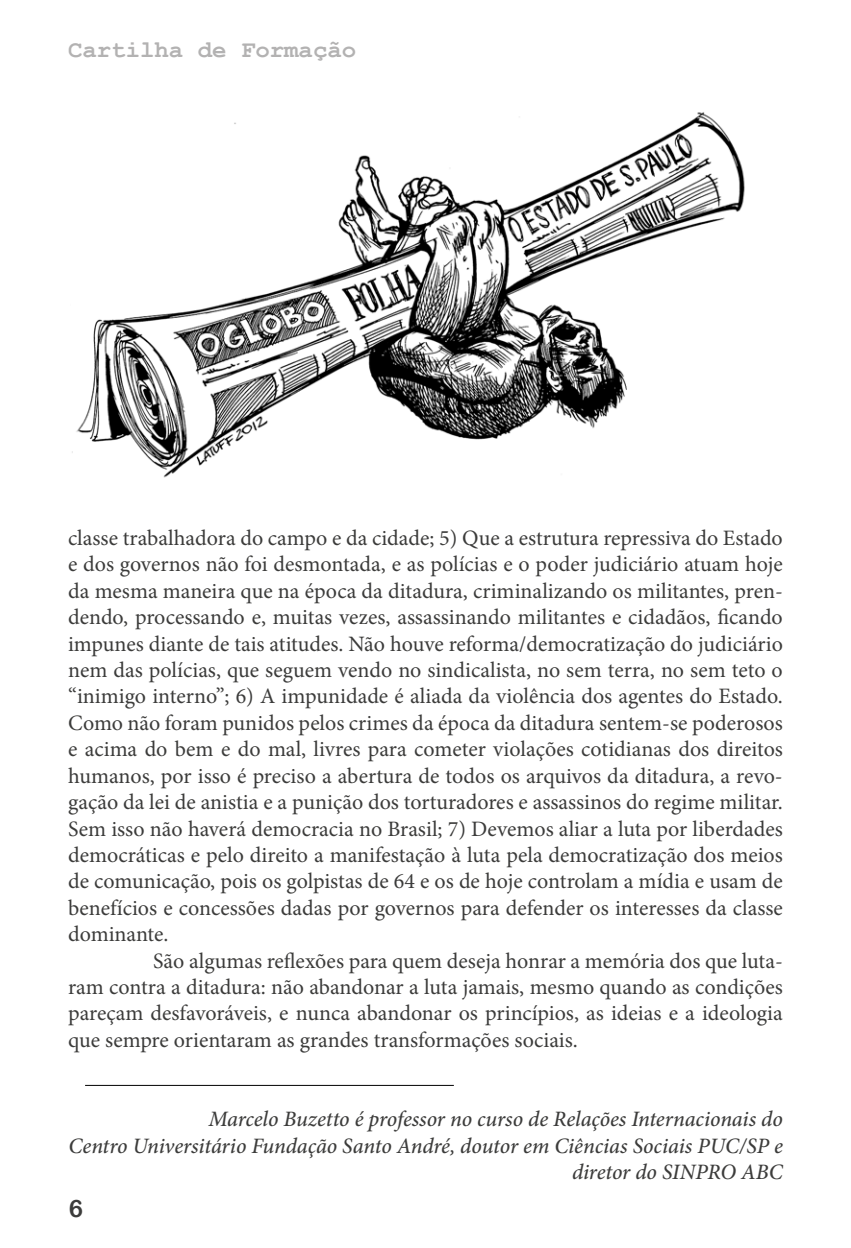
<style>
.page{position:relative;width:851px;height:1248px;background:#fff}
.page>*{position:absolute;margin:0;border:0;box-sizing:border-box;transform-origin:0 0}
.t1{font:700 24px "Courier New";color:#b3b2b2}
.t2{font:24px "Arial Rounded MT Bold";color:#3c3c3b}
.t3{font:22px/26.4px "Minion Pro";color:#3c3c3b;text-align:justify}
.t4{font:italic 500 22px/26.4px "Minion Pro";letter-spacing:-.005em;color:#3c3c3b;text-align:right}
</style>
<div class="page">
<img style="left:72px;top:112px;width:673px;height:366px">
<hr style="left:85px;top:1084px;width:369px;height:1px;background:#000">
<p class="t1" style="left:68px;top:35px;width:290px">Cartilha de Formação</p>
<p class="t3" style="left:68px;top:525px;width:716px">classe trabalhadora do campo e da cidade; 5) Que a estrutura repressiva do Estado e dos governos não foi desmontada, e as polícias e o poder judiciário atuam hoje da mesma maneira que na época da ditadura, criminalizando os militantes, pren&shy;dendo, processando e, muitas vezes, assassinando militantes e cidadãos, ficando impunes diante de tais atitudes. Não houve reforma/democratização do judiciário nem das polícias, que seguem vendo no sindicalista, no sem terra, no sem teto o “inimigo interno”; 6) A impunidade é aliada da violência dos agentes do Estado.<br>Como não foram punidos pelos crimes da época da ditadura sentem-se poderosos e acima do bem e do mal, livres para cometer violações cotidianas dos direitos humanos, por isso é preciso a abertura de todos os arquivos da ditadura, a revo&shy;gação da lei de anistia e a punição dos torturadores e assassinos do regime militar.<br>Sem isso não haverá democracia no Brasil; 7) Devemos aliar a luta por liberdades democráticas e pelo direito a manifestação à luta pela democratização dos meios de comunicação, pois os golpistas de 64 e os de hoje controlam a mídia e usam de benefícios e concessões dadas por governos para defender os interesses da classe dominante.</p>
<p class="t3" style="left:68px;top:947px;width:716px;text-indent:85px">São algumas reflexões para quem deseja honrar a memória dos que luta&shy;ram contra a ditadura: não abandonar a luta jamais, mesmo quando as condições pareçam desfavoráveis, e nunca abandonar os princípios, as ideias e a ideologia que sempre orientaram as grandes transformações sociais.</p>
<p class="t4" style="left:68px;top:1105px;width:716px">Marcelo Buzetto é professor no curso de Relações Internacionais do<br>Centro Universitário Fundação Santo André, doutor em Ciências Sociais PUC/SP e diretor do SINPRO ABC</p>
<p class="t2" style="left:69px;top:1194px;width:16px">6</p>
</div>
